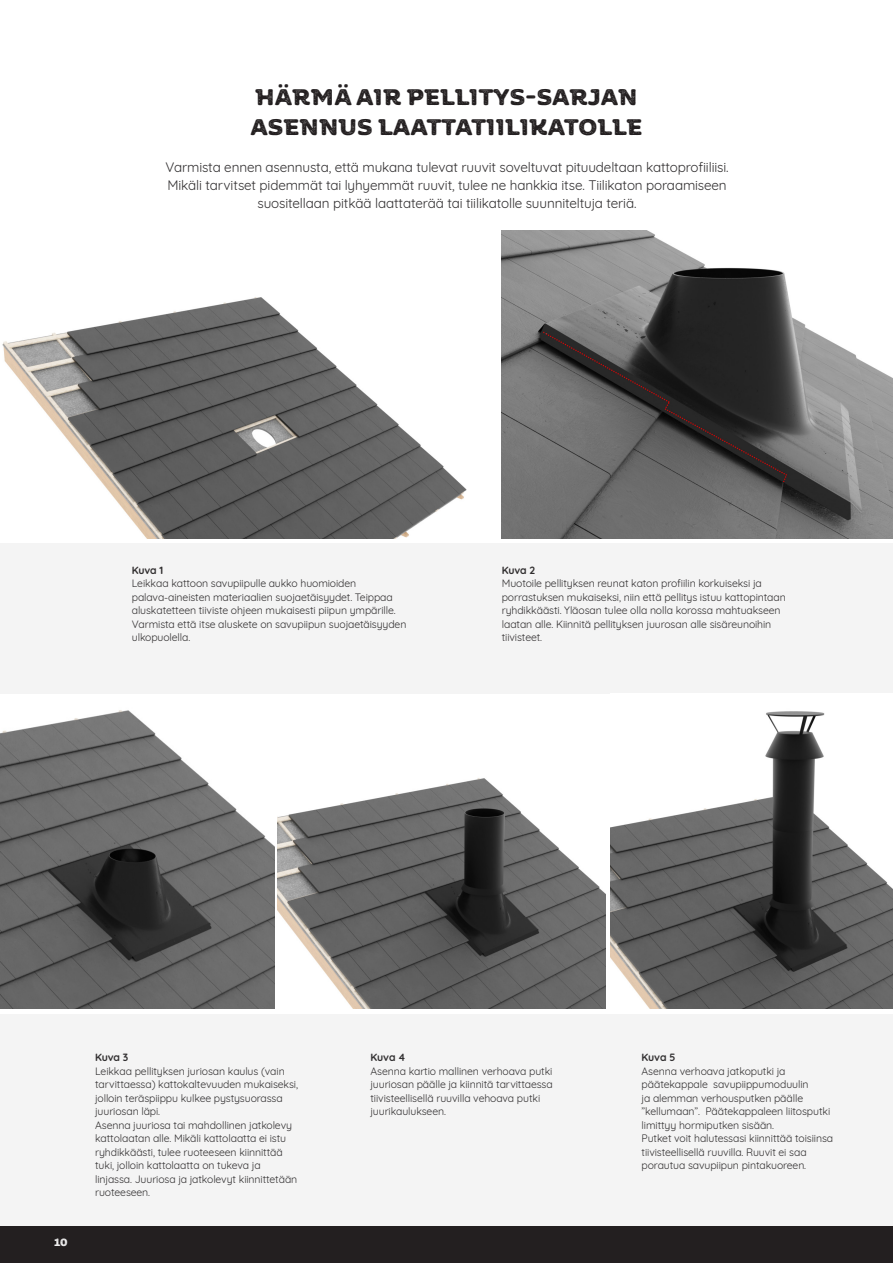
<style>
.page{position:relative;width:893px;height:1263px;background:#fff}
.page>*{position:absolute;margin:0;border:0;box-sizing:border-box;transform-origin:0 0}
.t1{font:700 22.5px "Moreno Rust Two";color:#231f20}
.t2{font:13.5px "Quicksand";letter-spacing:-.01em;color:#312f30}
.t3{font:10.5px/13.5px "Quicksand";letter-spacing:-.01em;color:#312f30}
.t4{font:700 10.5px "Quicksand";letter-spacing:-.01em;color:#312f30}
.t5{font:700 10.5px "Moreno Rust Two";color:#fff}
</style>
<div class="page">
<svg style="left:0;top:1014px;width:893px;height:249px;fill:#f4f4f4"></svg>
<div style="left:0;top:543px;width:893px;height:151px;background:#f4f4f4"></div>
<img style="left:502px;top:230px;width:391px;height:308px">
<img style="left:277px;top:778px;width:328px;height:231px">
<img style="left:610px;top:711px;width:283px;height:298px">
<img style="left:2px;top:297px;width:465px;height:241px">
<img style="left:0;top:710px;width:274px;height:299px">
<p class="t1" style="left:255px;top:76px;width:384px">HÄRMÄ AIR PELLITYS-SARJAN</p>
<p class="t1" style="left:250px;top:106px;width:394px">ASENNUS LAATTATIILIKATOLLE</p>
<p class="t2" style="left:165px;top:157px;width:565px">Varmista ennen asennusta, että mukana tulevat ruuvit soveltuvat pituudeltaan kattoprofiiliisi.</p>
<p class="t2" style="left:167px;top:175px;width:561px">Mikäli tarvitset pidemmät tai lyhyemmät ruuvit, tulee ne hankkia itse. Tiilikaton poraamiseen</p>
<p class="t2" style="left:258px;top:193px;width:380px">suositellaan pitkää laattaterää tai tiilikatolle suunniteltuja teriä.</p>
<p class="t4" style="left:132px;top:561px;width:33px">Kuva 1</p>
<p class="t3" style="left:132px;top:576px;width:276px">Leikkaa kattoon savupiipulle aukko huomioiden palava-aineisten materiaalien suojaetäisyydet. Teippaa aluskatetteen tiiviste ohjeen mukaisesti piipun ympärille.<br>Varmista että itse aluskete on savupiipun suojaetäisyyden ulkopuolella.</p>
<p class="t4" style="left:502px;top:561px;width:35px">Kuva 2</p>
<p class="t3" style="left:502px;top:576px;width:286px">Muotoile pellityksen reunat katon profiilin korkuiseksi ja porrastuksen mukaiseksi, niin että pellitys istuu kattopintaan ryhdikkäästi. Yläosan tulee olla nolla korossa mahtuakseen laatan alle. Kiinnitä pellityksen juurosan alle sisäreunoihin tiivisteet.</p>
<p class="t5" style="left:54px;top:1233px;width:15px">10</p>
<p class="t4" style="left:95px;top:1049px;width:35px">Kuva 3</p>
<p class="t3" style="left:95px;top:1063px;width:204px">Leikkaa pellityksen juriosan kaulus (vain tarvittaessa) kattokaltevuuden mukaiseksi, jolloin teräspiippu kulkee pystysuorassa juuriosan läpi.</p>
<p class="t3" style="left:95px;top:1117px;width:204px">Asenna juuriosa tai mahdollinen jatkolevy kattolaatan alle. Mikäli kattolaatta ei istu ryhdikkäästi, tulee ruoteeseen kiinnittää tuki, jolloin kattolaatta on tukeva ja linjassa. Juuriosa ja jatkolevyt kiinnittetään ruoteeseen.</p>
<p class="t4" style="left:370px;top:1049px;width:37px">Kuva 4</p>
<p class="t3" style="left:370px;top:1063px;width:184px">Asenna kartio mallinen verhoava putki juuriosan päälle ja kiinnitä tarvittaessa tiivisteellisellä ruuvilla vehoava putki juurikaulukseen.</p>
<p class="t4" style="left:642px;top:1049px;width:35px">Kuva 5</p>
<p class="t3" style="left:642px;top:1063px;width:190px">Asenna verhoava jatkoputki ja päätekappale savupiippumoduulin<br>ja alemman verhousputken päälle ”kellumaan”. Päätekappaleen liitosputki limittyy hormiputken sisään.</p>
<p class="t3" style="left:642px;top:1131px;width:193px">Putket voit halutessasi kiinnittää toisiinsa tiivisteellisellä ruuvilla. Ruuvit ei saa porautua savupiipun pintakuoreen.</p>
</div>
